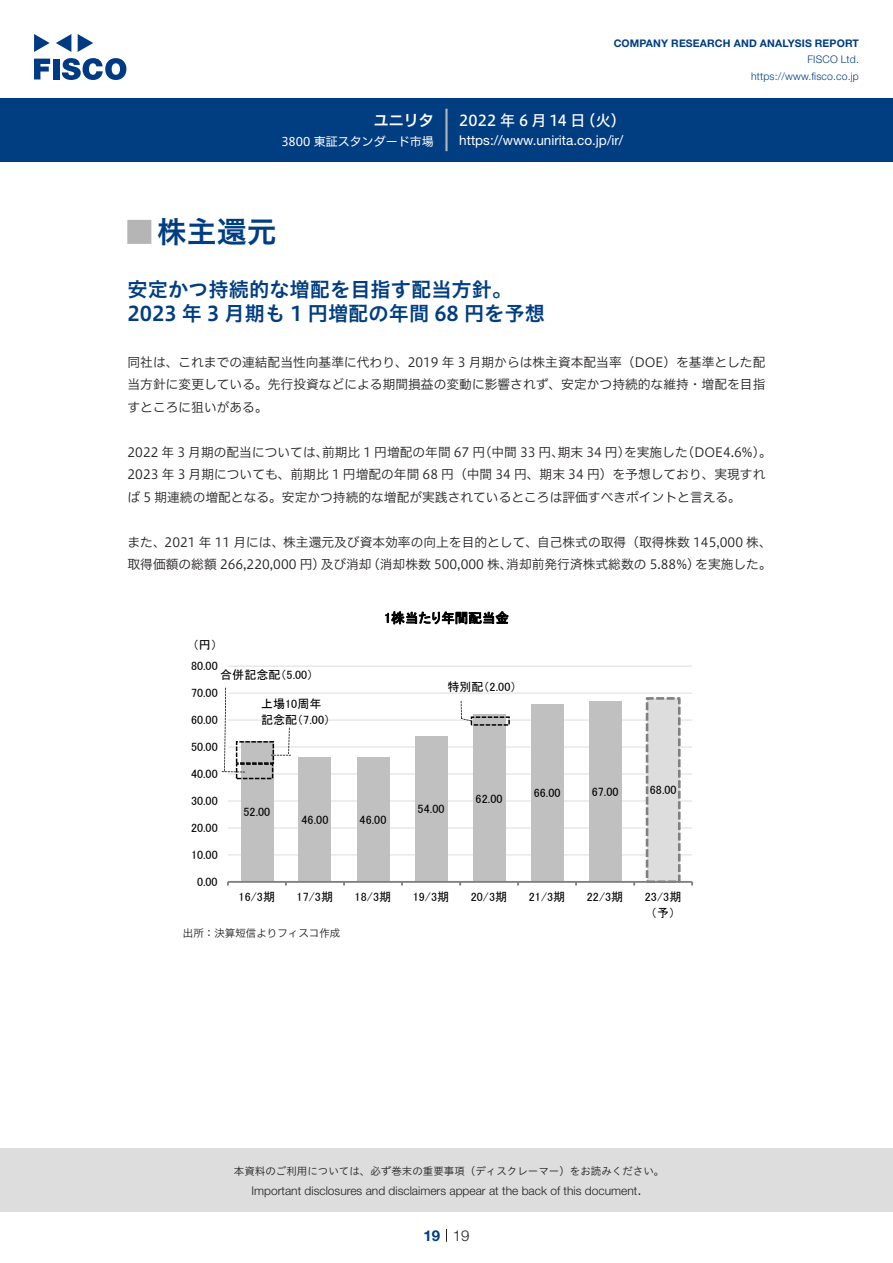
<style>
.page{position:relative;width:893px;height:1263px;background:#fff}
.page>*{position:absolute;margin:0;border:0;box-sizing:border-box;transform-origin:0 0}
.t1{font:30px "Hiragino UD Sans Std N W6";color:#003d81}
.t2{font:24px "Hiragino UD Sans Std N W6";color:#b5b5b6}
.t3{font:20.25px/24px "Hiragino UD Sans Std W6";color:#003d81}
.t4{font:15px "Hiragino UD Sans F Std N W5";letter-spacing:.005em;color:#fff}
.t5{font:15px "Hiragino UD Sans F Std N W6";color:#fff}
.t6{font:300 15px "Helvetica Neue LT Std";color:#231f20}
.t7{font:700 15px "Helvetica Neue LT Std";color:#003d81}
.t8{font:13.5px "Helvetica Neue LT Std";color:#fff}
.t9{font:13.5px "MS P Gothic";letter-spacing:.01em;color:#000}
.t10{font:12.75px/22.5px "Hiragino UD Sans F Std N W3";color:#231f20;text-align:justify}
.t11{font:12.15px "MS P Gothic";color:#000}
.t12{font:12px/15.6px "MS P Gothic";letter-spacing:.005em;color:#000}
.t13{font:300 12px "Helvetica Neue LT Std";color:#231f20}
.t14{font:12px "Hiragino UD Sans F Std N W4";color:#fff}
.t15{font:10.5px "Hiragino UD Sans Std W3";color:#231f20}
.t16{font:700 10.5px "Helvetica Neue LT Std";letter-spacing:.015em;color:#003d81}
.t17{font:300 10.5px/16.5px "Helvetica Neue LT Std";letter-spacing:.015em;color:#003d81;text-align:right}
.t18{font:10.5px "Hiragino UD Sans F Std N W3";color:#231f20}
</style>
<div class="page">
<div style="left:0;top:1148px;width:893px;height:64px;background:#ddd"></div>
<svg style="left:34px;top:59px;width:16px;height:20px"></svg>
<div style="left:53px;top:59px;width:6px;height:20px;background:#003a83"></div>
<svg style="left:62px;top:58px;width:64px;height:22px"></svg>
<svg style="left:34px;top:34px;width:16px;height:18px"></svg>
<svg style="left:78px;top:34px;width:15px;height:18px"></svg>
<svg style="left:56px;top:34px;width:15px;height:18px"></svg>
<div style="left:0;top:98px;width:893px;height:64px;background:#003d81"></div>
<hr style="left:445px;top:109px;width:3px;height:42px;background:#b5b5b6">
<svg style="left:446px;top:1229px;width:1px;height:13px"></svg>
<hr style="left:228px;top:854px;width:464px;height:1px;background:#ddd">
<hr style="left:228px;top:827px;width:464px;height:1px;background:#ddd">
<hr style="left:228px;top:801px;width:464px;height:1px;background:#ddd">
<hr style="left:228px;top:774px;width:464px;height:1px;background:#ddd">
<hr style="left:228px;top:747px;width:464px;height:1px;background:#ddd">
<hr style="left:228px;top:720px;width:464px;height:1px;background:#ddd">
<hr style="left:228px;top:693px;width:464px;height:1px;background:#ddd">
<hr style="left:228px;top:666px;width:464px;height:1px;background:#ddd">
<div style="left:241px;top:742px;width:32px;height:140px;background:#c0c0c0"></div>
<div style="left:299px;top:758px;width:32px;height:124px;background:#c0c0c0"></div>
<div style="left:357px;top:758px;width:32px;height:124px;background:#c0c0c0"></div>
<div style="left:415px;top:736px;width:32px;height:146px;background:#c0c0c0"></div>
<div style="left:473px;top:715px;width:32px;height:167px;background:#c0c0c0"></div>
<div style="left:531px;top:704px;width:32px;height:178px;background:#c0c0c0"></div>
<div style="left:589px;top:701px;width:32px;height:181px;background:#c0c0c0"></div>
<div style="left:647px;top:698px;width:32px;height:184px;background:#ddd"></div>
<div style="left:646px;top:697px;width:35px;height:186px;border:3px dashed #808080"></div>
<hr style="left:228px;top:881px;width:464px;height:2px;background:#808080">
<svg style="left:222px;top:688px;width:69px;height:91px"></svg>
<svg style="left:461px;top:701px;width:49px;height:25px"></svg>
<p class="t5" style="left:374px;top:109px;width:62px">ユニリタ</p>
<p class="t14" style="left:281px;top:132px;width:154px">3800 東証スタンダード市場</p>
<p class="t16" style="left:614px;top:37px;width:247px">COMPANY RESEARCH AND ANALYSIS REPORT</p>
<p class="t17" style="left:751px;top:51px;width:109px">FISCO Ltd. https://www.fisco.co j p.</p>
<p class="t4" style="left:581px;top:109px;width:47px">（火(</p>
<p class="t4" style="left:459px;top:109px;width:128px">2022 年 6 月 14 日</p>
<p class="t8" style="left:459px;top:132px;width:166px">https://www.unirita. c o j p. /i r/</p>
<h1 class="t1" style="left:157px;top:209px;width:121px">株主還元</h1>
<h2 class="t2" style="left:128px;top:213px;width:25px">█</h2>
<h3 class="t3" style="left:128px;top:276px;width:419px">安定かつ持続的な増配を目指す配当方針。<br>2023 年 3 月期も 1 円増配の年間 68 円を予想</h3>
<p class="t10" style="left:128px;top:350px;width:639px">同社は、これまでの連結配当性向基準に代わり、2019 年 3 月期からは株主資本配当率（DOE）を基準とした配当方針に変更している。先行投資などによる期間損益の変動に影響されず、安定かつ持続的な維持・増配を目指すところに狙いがある。</p>
<p class="t10" style="left:681px;top:440px;width:92px">（DOE4.6% 。(</p>
<p class="t10" style="left:322px;top:440px;width:243px">前期比 1 円増配の年間 67 （円中間 33 円、</p>
<p class="t10" style="left:128px;top:440px;width:639px;text-align:left">2022 年 3 月期の配当については、<br>2023 年 3 月期についても、前期比 1 円増配の年間 68 円（中間 34 円、期末 34 円）を予想しており、実現すれば 5 期連続の増配となる。安定かつ持続的な増配が実践されているところは評価すべきポイントと言える。</p>
<p class="t10" style="left:128px;top:530px;width:646px;text-align:right">また、2021 年 11 月には、株主還元及び資本効率の向上を目的として、自己株式の取得（取得株数 145,000 株、を実施した。</p>
<p class="t10" style="left:558px;top:440px;width:74px">期末 34 円）</p>
<p class="t10" style="left:624px;top:440px;width:65px">を実施した</p>
<p class="t10" style="left:321px;top:553px;width:53px">及び消却</p>
<p class="t10" style="left:506px;top:553px;width:195px">消却前発行済株式総数の 5.88%）</p>
<p class="t10" style="left:128px;top:553px;width:199px">取得価額の総額 266,220,000 円）</p>
<p class="t10" style="left:367px;top:553px;width:147px">（消却株数 500,000 株、</p>
<p class="t12" style="left:193px;top:637px;width:26px">円（ (</p>
<p class="t12" style="left:191px;top:658px;width:28px">80.00</p>
<p class="t12" style="left:220px;top:667px;width:94px">合併記念配)5.00(</p>
<p class="t12" style="left:261px;top:696px;width:71px">上場10周年記念配)7.00(</p>
<p class="t12" style="left:191px;top:685px;width:28px">70.00</p>
<p class="t12" style="left:191px;top:712px;width:28px">60.00</p>
<p class="t12" style="left:191px;top:739px;width:28px">50.00</p>
<p class="t12" style="left:191px;top:766px;width:28px">40.00</p>
<p class="t9" style="left:384px;top:611px;width:126px">1株当たり年間配当金</p>
<p class="t12" style="left:447px;top:679px;width:71px">特別配)2.00(</p>
<p class="t12" style="left:191px;top:793px;width:28px">30.00</p>
<p class="t12" style="left:191px;top:820px;width:28px">20.00</p>
<p class="t12" style="left:191px;top:847px;width:28px">10.00</p>
<p class="t12" style="left:197px;top:874px;width:22px">0.00</p>
<p class="t12" style="left:243px;top:804px;width:28px">52.00</p>
<p class="t12" style="left:418px;top:801px;width:28px">54.00</p>
<p class="t12" style="left:302px;top:812px;width:28px">46.00</p>
<p class="t12" style="left:360px;top:812px;width:28px">46.00</p>
<p class="t12" style="left:239px;top:889px;width:38px">16/3期</p>
<p class="t12" style="left:297px;top:889px;width:38px">17/3期</p>
<p class="t12" style="left:355px;top:889px;width:38px">18/3期</p>
<p class="t12" style="left:413px;top:889px;width:38px">19/3期</p>
<p class="t18" style="left:183px;top:925px;width:159px">出所：決算短信よりフィスコ作成</p>
<p class="t12" style="left:476px;top:790px;width:28px">62.00</p>
<p class="t12" style="left:471px;top:889px;width:38px">20/3期</p>
<p class="t12" style="left:534px;top:785px;width:28px">66.00</p>
<p class="t12" style="left:529px;top:889px;width:38px">21/3期</p>
<p class="t11" style="left:592px;top:785px;width:28px">67.00</p>
<p class="t12" style="left:650px;top:782px;width:28px">68.00</p>
<p class="t12" style="left:587px;top:889px;width:38px">22/3期</p>
<p class="t12" style="left:645px;top:889px;width:38px">23/3期</p>
<p class="t12" style="left:651px;top:905px;width:26px">予（ (</p>
<p class="t15" style="left:234px;top:1163px;width:432px">本資料のご利用については、必ず巻末の重要事項（ディスクレーマー）をお読みください。</p>
<p class="t6" style="left:637px;top:1180px;width:6px">.</p>
<p class="t13" style="left:251px;top:1183px;width:387px">Important disclosures and disclaimers appear at the back of this document</p>
<p class="t7" style="left:423px;top:1226px;width:18px">19</p>
<p class="t6" style="left:453px;top:1226px;width:18px">19</p>
</div>
